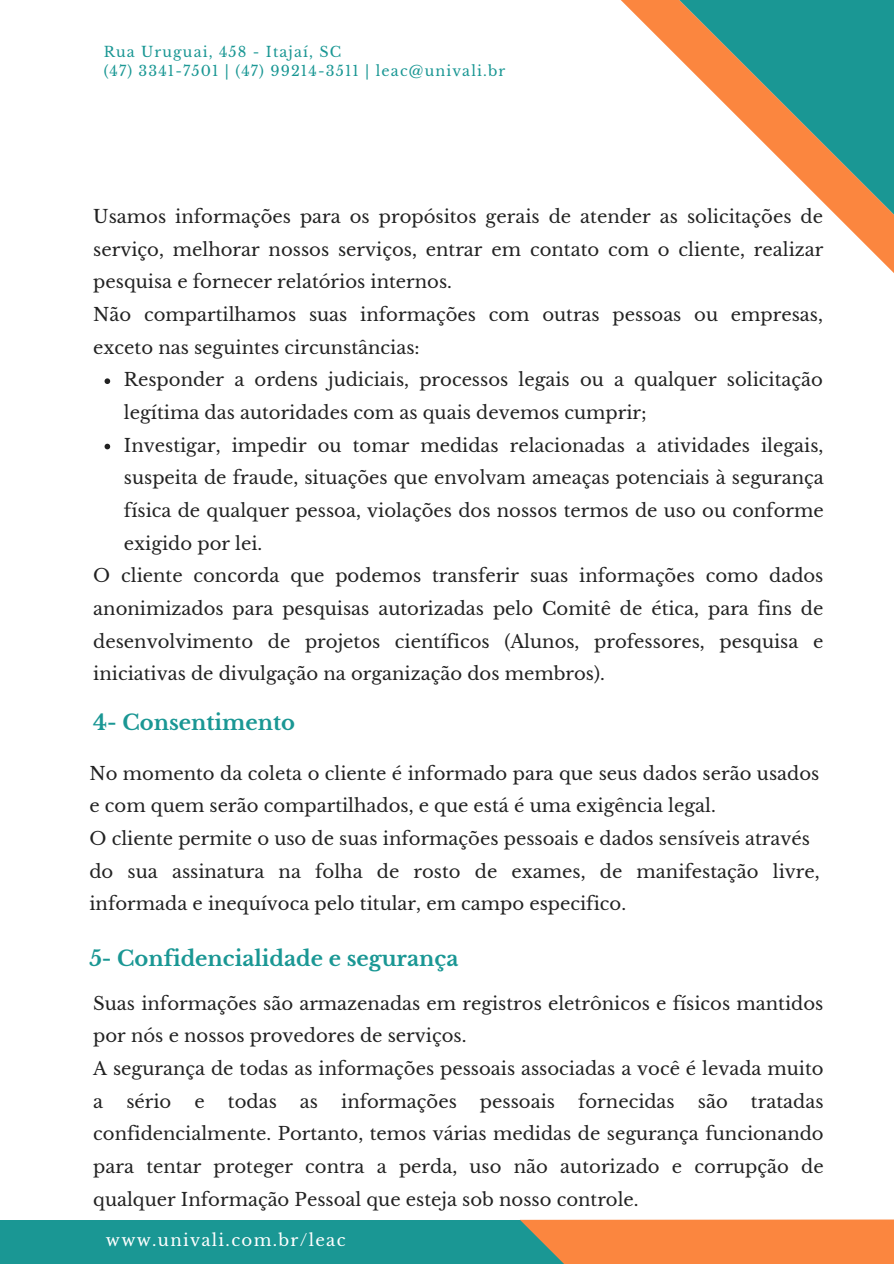
<style>
.page{position:relative;width:894px;height:1264px;background:#fff}
.page>*{position:absolute;margin:0;border:0;box-sizing:border-box;transform-origin:0 0}
.t1{font:700 21px "Libre Baskerville";color:#1a9794}
.t2{font:18px/32.7px "Libre Baskerville";color:#222}
.t3{font:16.5px "Libre Baskerville";letter-spacing:.08em;color:#fff}
.t4{font:14.25px "Libre Baskerville";letter-spacing:.08em;color:#1a9794}
</style>
<div class="page">
<div style="left:0;top:1219px;width:758px;height:44px;background:#1a9794"></div>
<svg style="left:520px;top:1219px;width:373px;height:44px;background:#ee8846"></svg>
<svg style="left:621px;top:0;width:272px;height:272px"></svg>
<svg style="left:679px;top:0;width:214px;height:215px"></svg>
<svg style="left:104px;top:378px;width:6px;height:6px"></svg>
<svg style="left:104px;top:444px;width:6px;height:5px"></svg>
<p class="t4" style="left:104px;top:43px;width:239px">Rua Uruguai, 458 - Itajaí, SC</p>
<p class="t4" style="left:104px;top:62px;width:403px">(47) 3341-7501 | (47) 99214-3511 | leac@univali.br</p>
<p class="t2" style="left:93px;top:200px;width:731px;text-align:justify">Usamos informações para os propósitos gerais de atender as solicitações de serviço, melhorar nossos serviços, entrar em contato com o cliente, realizar pesquisa e fornecer relatórios internos.</p>
<p class="t2" style="left:93px;top:298px;width:731px">Não compartilhamos suas informações com outras pessoas ou empresas, exceto nas seguintes circunstâncias:</p>
<p class="t2" style="left:124px;top:363px;width:700px">Responder a ordens judiciais, processos legais ou a qualquer solicitação legítima das autoridades com as quais devemos cumprir;</p>
<p class="t2" style="left:124px;top:429px;width:701px;text-align:justify">Investigar, impedir ou tomar medidas relacionadas a atividades ilegais, suspeita de fraude, situações que envolvam ameaças potenciais à segurança física de qualquer pessoa, violações dos nossos termos de uso ou conforme exigido por lei.</p>
<p class="t2" style="left:93px;top:559px;width:731px;text-align:justify">O cliente concorda que podemos transferir suas informações como dados anonimizados para pesquisas autorizadas pelo Comitê de ética, para fins de desenvolvimento de projetos científicos (Alunos, professores, pesquisa e iniciativas de divulgação na organização dos membros).</p>
<p class="t1" style="left:93px;top:710px;width:203px">4- Consentimento</p>
<p class="t2" style="left:89px;top:757px;width:731px">No momento da coleta o cliente é informado para que seus dados serão usados e com quem serão compartilhados, e que está é uma exigência legal.</p>
<p class="t2" style="left:89px;top:822px;width:721px">O cliente permite o uso de suas informações pessoais e dados sensíveis através</p>
<p class="t2" style="left:89px;top:855px;width:731px">do sua assinatura na folha de rosto de exames, de manifestação livre, informada e inequívoca pelo titular, em campo especifico.</p>
<p class="t1" style="left:89px;top:946px;width:370px">5- Confidencialidade e segurança</p>
<p class="t2" style="left:93px;top:987px;width:731px">Suas informações são armazenadas em registros eletrônicos e físicos mantidos por nós e nossos provedores de serviços.</p>
<p class="t2" style="left:93px;top:1052px;width:731px">A segurança de todas as informações pessoais associadas a você é levada muito a</p>
<p class="t2" style="left:93px;top:1085px;width:731px;text-align:justify;text-indent:657px">tratadas confidencialmente. Portanto, temos várias medidas de segurança funcionando para tentar proteger contra a perda, uso não autorizado e corrupção de qualquer Informação Pessoal que esteja sob nosso controle.</p>
<p class="t2" style="left:126px;top:1085px;width:47px">sério</p>
<p class="t2" style="left:194px;top:1085px;width:12px">e</p>
<p class="t2" style="left:228px;top:1085px;width:50px">todas</p>
<p class="t2" style="left:300px;top:1085px;width:20px">as</p>
<p class="t2" style="left:341px;top:1085px;width:117px">informações</p>
<p class="t2" style="left:480px;top:1085px;width:76px">pessoais</p>
<p class="t2" style="left:578px;top:1085px;width:98px">fornecidas</p>
<p class="t2" style="left:697px;top:1085px;width:31px">são</p>
<p class="t3" style="left:106px;top:1229px;width:241px">www.univali.com.br/leac</p>
</div>
